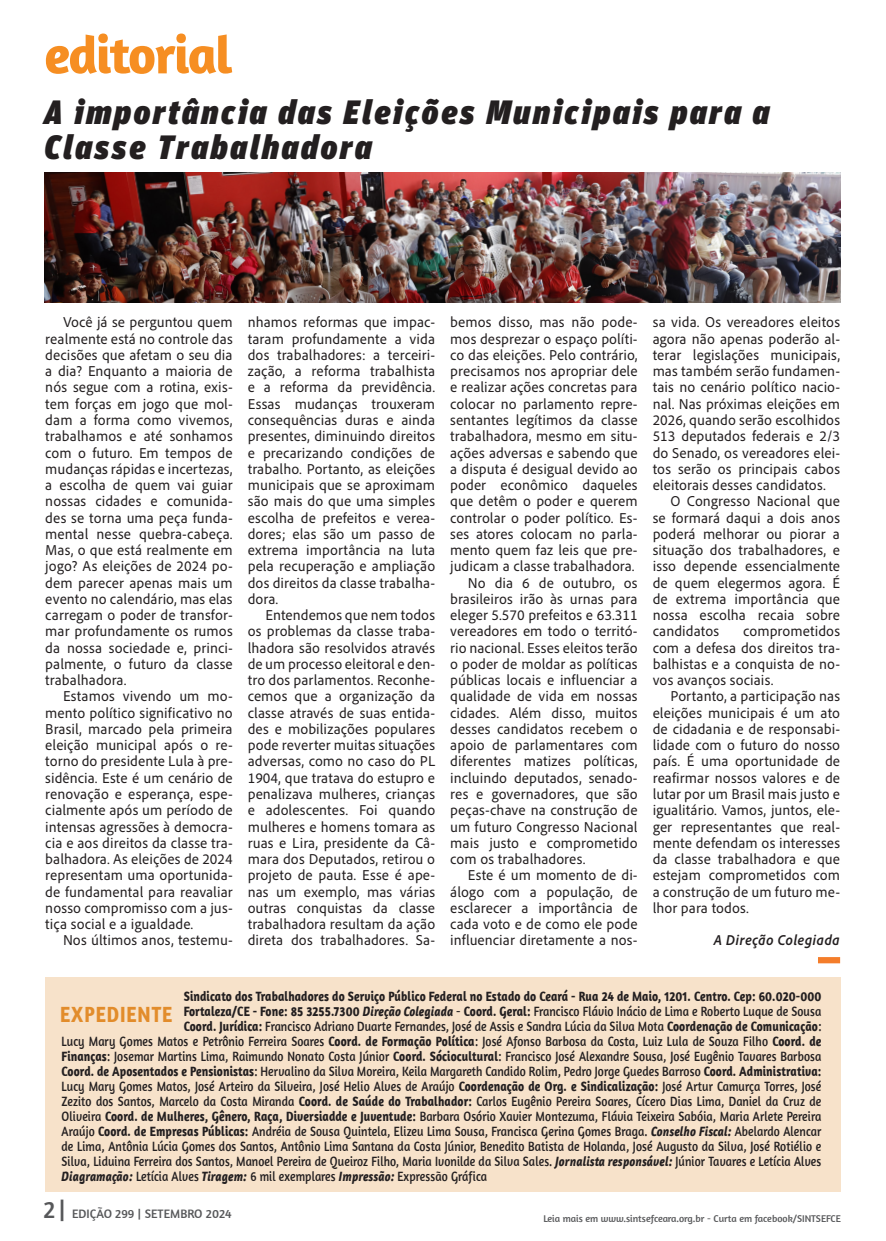
<style>
.page{position:relative;width:886px;height:1241px;background:#fff}
.page>*{position:absolute;margin:0;border:0;box-sizing:border-box;transform-origin:0 0}
.cabeça_de_página{font:700 53.62px "Amaranth";letter-spacing:-.03em;color:#f68e22}
.Título_Alinhado{font:italic 900 33.75px/35px "FF Unit Pro";letter-spacing:.08em;color:#231f20}
.t1{font:700 22.5px "Amaranth";letter-spacing:.05em;color:#e28c2b;scale:.85 1}
.t2{font:15px/16.2px "Adobe Clean UX";color:#231f20;text-align:justify}
.t3{font:italic 700 15px "Adobe Clean UX";color:#231f20}
.t4{font:13.75px "Amaranth";letter-spacing:.01em;color:#231f20;scale:.85 1}
.t5{font:700 13.75px "Amaranth";letter-spacing:.01em;color:#231f20;scale:.85 1}
.t6{font:12.5px "Amaranth";color:#57585a}
.t7{font:10px "Amaranth";color:#57585a}
.s1{font-weight:700}
.s2{font-weight:700;font-style:italic}
.s3{font-size:25px}
</style>
<div class="page">
<div style="left:46px;top:976px;width:795px;height:215px;background:#f7e2ca"></div>
<svg style="left:818px;top:957px;width:22px;height:6px"></svg>
<img style="left:44px;top:172px;width:796px;height:130px">
<p class="cabeça_de_página" style="left:44px;top:21px;width:190px">editorial</p>
<p class="Título_Alinhado" style="left:44px;top:93px;width:727px">A importância das Eleições Municipais para a<br>Classe Trabalhadora</p>
<p class="t2" style="left:45px;top:314px;width:189px;text-indent:18px">Você já se perguntou quem realmente está no controle das decisões que afetam o seu dia a dia? Enquanto a maioria de nós segue com a rotina, exis&shy;tem forças em jogo que mol&shy;dam a forma como vivemos, trabalhamos e até sonhamos com o futuro. Em tempos de mudanças rápidas e incertezas, a escolha de quem vai guiar nossas cidades e comunida&shy;des se torna uma peça funda&shy;mental nesse quebra-cabeça.<br>Mas, o que está realmente em jogo? As eleições de 2024 po&shy;dem parecer apenas mais um evento no calendário, mas elas carregam o poder de transfor&shy;mar profundamente os rumos da nossa sociedade e, princi&shy;palmente, o futuro da classe trabalhadora.</p>
<p class="t2" style="left:45px;top:687px;width:189px;text-indent:18px">Estamos vivendo um mo&shy;mento político significativo no Brasil, marcado pela primeira eleição municipal após o re&shy;torno do presidente Lula à pre&shy;sidência. Este é um cenário de renovação e esperança, espe&shy;cialmente após um período de intensas agressões à democra&shy;cia e aos direitos da classe tra&shy;balhadora. As eleições de 2024 representam uma oportunida&shy;de fundamental para reavaliar nosso compromisso com a jus&shy;tiça social e a igualdade.</p>
<p class="t2" style="left:63px;top:931px;width:171px">Nos últimos anos, testemu-</p>
<p class="t2" style="left:248px;top:314px;width:189px">nhamos reformas que impac&shy;taram profundamente a vida dos trabalhadores: a terceiri&shy;zação, a reforma trabalhista e a reforma da previdência.<br>Essas mudanças trouxeram consequências duras e ainda presentes, diminuindo direitos e precarizando condições de trabalho. Portanto, as eleições municipais que se aproximam são mais do que uma simples escolha de prefeitos e verea&shy;dores; elas são um passo de extrema importância na luta pela recuperação e ampliação dos direitos da classe trabalha&shy;dora.</p>
<p class="t2" style="left:248px;top:606px;width:189px;text-indent:18px">Entendemos que nem todos os problemas da classe traba&shy;lhadora são resolvidos através de um processo eleitoral e den&shy;tro dos parlamentos. Reconhe&shy;cemos que a organização da classe através de suas entida&shy;des e mobilizações populares pode reverter muitas situações adversas, como no caso do PL 1904, que tratava do estupro e penalizava mulheres, crianças e adolescentes. Foi quando mulheres e homens tomara as ruas e Lira, presidente da Câ&shy;mara dos Deputados, retirou o projeto de pauta. Esse é ape&shy;nas um exemplo, mas várias outras conquistas da classe trabalhadora resultam da ação direta dos trabalhadores. Sa-</p>
<p class="t2" style="left:450px;top:314px;width:189px">bemos disso, mas não pode&shy;mos desprezar o espaço políti&shy;co das eleições. Pelo contrário, precisamos nos apropriar dele e realizar ações concretas para colocar no parlamento repre&shy;sentantes legítimos da classe trabalhadora, mesmo em situ&shy;ações adversas e sabendo que a disputa é desigual devido ao poder econômico daqueles que detêm o poder e querem controlar o poder político. Es&shy;ses atores colocam no parla&shy;mento quem faz leis que pre&shy;judicam a classe trabalhadora.</p>
<p class="t2" style="left:450px;top:574px;width:189px;text-indent:18px">No dia 6 de outubro, os brasileiros irão às urnas para eleger 5.570 prefeitos e 63.311 vereadores em todo o territó&shy;rio nacional. Esses eleitos terão o poder de moldar as políticas públicas locais e influenciar a qualidade de vida em nossas cidades. Além disso, muitos desses candidatos recebem o apoio de parlamentares com diferentes matizes políticas, incluindo deputados, senado&shy;res e governadores, que são peças-chave na construção de um futuro Congresso Nacional mais justo e comprometido com os trabalhadores.</p>
<p class="t2" style="left:450px;top:866px;width:189px;text-indent:18px">Este é um momento de di&shy;álogo com a população, de esclarecer a importância de cada voto e de como ele pode influenciar diretamente a nos-</p>
<p class="t2" style="left:653px;top:314px;width:189px">sa vida. Os vereadores eleitos agora não apenas poderão al&shy;terar legislações municipais, mas também serão fundamen&shy;tais no cenário político nacio&shy;nal. Nas próximas eleições em 2026, quando serão escolhidos 513 deputados federais e 2/3 do Senado, os vereadores elei&shy;tos serão os principais cabos eleitorais desses candidatos.</p>
<p class="t2" style="left:653px;top:492px;width:189px;text-indent:18px">O Congresso Nacional que se formará daqui a dois anos poderá melhorar ou piorar a situação dos trabalhadores, e isso depende essencialmente de quem elegermos agora. É de extrema importância que nossa escolha recaia sobre candidatos</p>
<p class="t2" style="left:653px;top:622px;width:189px;text-indent:91px">comprometidos com a defesa dos direitos tra&shy;balhistas e a conquista de no&shy;vos avanços sociais.</p>
<p class="t2" style="left:653px;top:687px;width:189px;text-indent:18px">Portanto, a participação nas eleições municipais é um ato de cidadania e de responsabi&shy;lidade com o futuro do nosso país. É uma oportunidade de reafirmar nossos valores e de lutar por um Brasil mais justo e igualitário. Vamos, juntos, ele&shy;ger representantes que real&shy;mente defendam os interesses da classe trabalhadora e que estejam comprometidos com a construção de um futuro me&shy;lhor para todos.</p>
<p class="t3" style="left:713px;top:930px;width:128px">A Direção Colegiada</p>
<p class="t5" style="left:184px;top:987px;width:752px">Sindicato dos Trabalhadores do Serviço Público Federal no Estado do Ceará - Rua 24 de Maio, 1201. Centro. Cep: 60.020-000</p>
<p class="t4" style="left:184px;top:1002px;width:752px"><span class="s1">Fortaleza/CE - Fone: 85 3255.7300</span> <span class="s2">Direção Colegiada</span> - <span class="s1">Coord. Geral:</span> Francisco Flávio Inácio de Lima e Roberto Luque de Sousa</p>
<p class="t4" style="left:184px;top:1017px;width:752px"><span class="s1">Coord. Jurídica:</span> Francisco Adriano Duarte Fernandes, José de Assis e Sandra Lúcia da Silva Mota <span class="s1">Coordenação de Comunicação</span>:</p>
<p class="t4" style="left:62px;top:1032px;width:895px">Lucy Mary Gomes Matos e Petrônio Ferreira Soares <span class="s1">Coord. de Formação Política</span>: José Afonso Barbosa da Costa, Luiz Lula de Souza Filho <span class="s1">Coord. de</span></p>
<p class="t4" style="left:62px;top:1047px;width:895px"><span class="s1">Finanças</span>: Josemar Martins Lima, Raimundo Nonato Costa Júnior <span class="s1">Coord. Sóciocultural</span>: Francisco José Alexandre Sousa, José Eugênio Tavares Barbosa</p>
<p class="t4" style="left:62px;top:1062px;width:895px"><span class="s1">Coord. de Aposentados e Pensionistas</span>: Hervalino da Silva Moreira, Keila Margareth Candido Rolim, Pedro Jorge Guedes Barroso <span class="s1">Coord. Administrativa:</span></p>
<p class="t4" style="left:62px;top:1077px;width:895px">Lucy Mary Gomes Matos, José Arteiro da Silveira, José Helio Alves de Araújo <span class="s1">Coordenação de Org. e Sindicalização:</span> José Artur Camurça Torres, José</p>
<p class="t4" style="left:62px;top:1092px;width:895px">Zezito dos Santos, Marcelo da Costa Miranda <span class="s1">Coord. de Saúde do Trabalhador:</span> Carlos Eugênio Pereira Soares, Cícero Dias Lima, Daniel da Cruz de</p>
<p class="t4" style="left:62px;top:1107px;width:895px">Oliveira <span class="s1">Coord. de Mulheres, Gênero, Raça, Diversiadde e Juventude:</span> Barbara Osório Xavier Montezuma, Flávia Teixeira Sabóia, Maria Arlete Pereira</p>
<p class="t4" style="left:62px;top:1122px;width:895px">Araújo <span class="s1">Coord. de Empresas Públicas:</span> Andréia de Sousa Quintela, Elizeu Lima Sousa, Francisca Gerina Gomes Braga. <span class="s2">Conselho Fiscal:</span> Abelardo Alencar</p>
<p class="t4" style="left:62px;top:1137px;width:895px">de Lima, Antônia Lúcia Gomes dos Santos, Antônio Lima Santana da Costa Júnior, Benedito Batista de Holanda, José Augusto da Silva, José Rotiélio e</p>
<p class="t4" style="left:62px;top:1152px;width:895px">Silva, Liduina Ferreira dos Santos, Manoel Pereira de Queiroz Filho, Maria Ivonilde da Silva Sales. <span class="s2">Jornalista responsável:</span> Júnior Tavares e Letícia Alves</p>
<p class="t4" style="left:62px;top:1167px;width:502px"><span class="s2">Diagramação:</span> Letícia Alves <span class="s2">Tiragem:</span> 6 mil exemplares <span class="s2">Impressão:</span> Expressão Gráfica</p>
<p class="t1" style="left:60px;top:1000px;width:133px">EXPEDIENTE</p>
<p class="t6" style="left:43px;top:1206px;width:190px"><span class="s3">2 |</span> EDIÇÃO 299 | SETEMBRO 2024</p>
<p class="t7" style="left:543px;top:1212px;width:299px">Leia mais em www.sintsefceara.org.br - Curta em facebook/SINTSEFCE</p>
</div>
